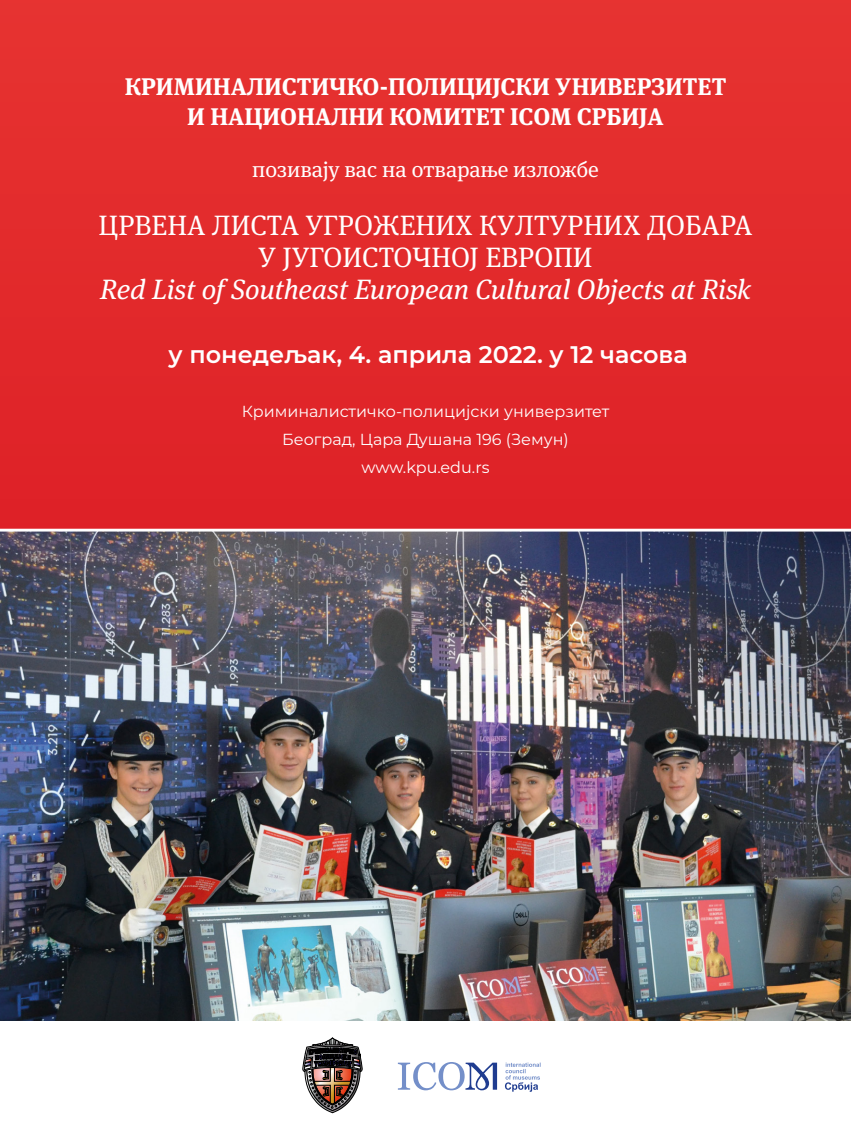
<style>
.page{position:relative;width:851px;height:1134px;background:#fff}
.page>*{position:absolute;margin:0;border:0;box-sizing:border-box;transform-origin:0 0}
.t1{font:28px/32px "Meta Serif Pro";color:#fff;text-align:center}
.t2{font:italic 28px "Meta Serif Pro";color:#fff}
.t3{font:700 24px/30px "Meta Serif Pro";color:#fff;text-align:center}
.t4{font:600 24px "Montserrat";color:#fff}
.t5{font:22px "Meta Serif Pro";color:#fff}
.t6{font:16px/28px "Montserrat";color:#fff;text-align:center}
</style>
<div class="page">
<div style="left:0;top:0;width:850px;height:994px;background:#e22a2c"></div>
<img style="left:0;top:531px;width:850px;height:489px">
<img style="left:302px;top:1038px;width:60px;height:75px">
<svg style="left:398px;top:1062px;width:99px;height:28px"></svg>
<svg style="left:505px;top:1062px;width:35px;height:30px"></svg>
<hr style="left:0;top:529px;width:850px;height:2px;background:#fff">
<h2 class="t3" style="left:125px;top:70px;width:603px">КРИМИНАЛИСТИЧКО-ПОЛИЦИЈСКИ УНИВЕРЗИТЕТ<br>И НАЦИОНАЛНИ КОМИТЕТ ICOM СРБИЈA</h2>
<h3 class="t5" style="left:252px;top:154px;width:348px">позивају вас на отварање изложбе</h3>
<h1 class="t1" style="left:98px;top:208px;width:655px">ЦРВЕНА ЛИСТА УГРОЖЕНИХ КУЛТУРНИХ ДОБАРА<br>У ЈУГОИСТОЧНОЈ ЕВРОПИ</h1>
<h1 class="t2" style="left:100px;top:269px;width:652px">Red List of Southeast European Cultural Objects at Risk</h1>
<h2 class="t4" style="left:168px;top:338px;width:520px">у понедељак, 4. априла 2022. у 12 часова</h2>
<p class="t6" style="left:242px;top:397px;width:369px">Криминалистичко-полицијски универзитет<br>Београд, Цара Душана 196 (Земун) www.kpu.edu.rs</p>
</div>
